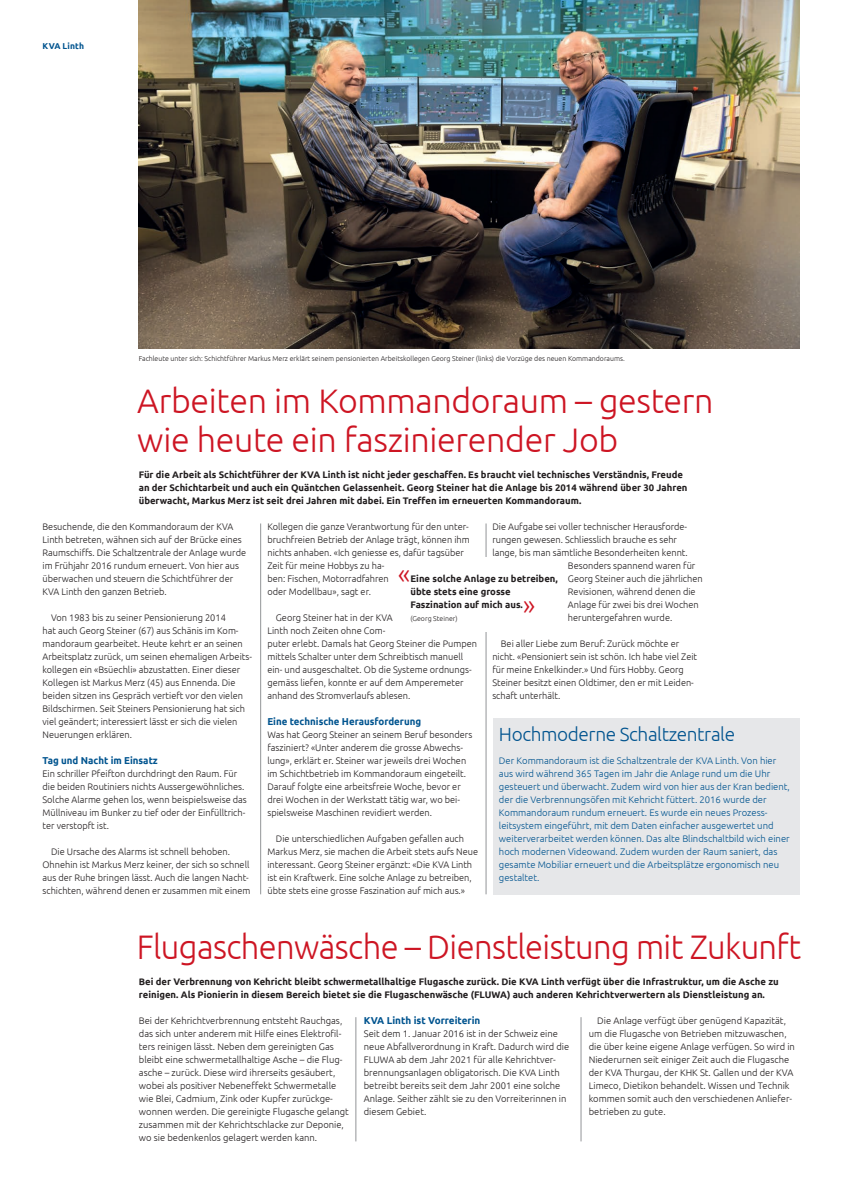
<style>
.page{position:relative;width:842px;height:1191px;background:#fff}
.page>*{position:absolute;margin:0;border:0;box-sizing:border-box;transform-origin:0 0}
.t1{font:300 34px/39px "Ubuntu";letter-spacing:-.01em;color:#cd1523}
.t2{font:300 34px "Ubuntu";letter-spacing:-.01em;color:#cd1523;scale:.96 1}
.t3{font:300 28px "Ubuntu";color:#cd1523}
.t4{font:300 19px "Ubuntu";letter-spacing:-.02em;color:#01548f}
.t5{font:700 10px "Ubuntu";color:#01548f}
.t6{font:300 9.5px/13px "Ubuntu";color:#231f20}
.t7{font:700 9.5px/13px "Ubuntu";color:#231f20}
.t8{font:300 9.5px/13px "Ubuntu";color:#01548f}
.t9{font:700 8.5px "Ubuntu";letter-spacing:.015em;color:#01548f}
.t10{font:300 7px "Ubuntu";color:#231f20}
</style>
<div class="page">
<hr style="left:356px;top:1017px;width:1px;height:124px;background:#939598">
<img style="left:139px;top:0;width:660px;height:348px">
<hr style="left:260px;top:523px;width:1px;height:371px;background:#939598">
<hr style="left:486px;top:523px;width:1px;height:371px;background:#939598">
<div style="left:395px;top:557px;width:167px;height:75px;background:#fff"></div>
<div style="left:493px;top:718px;width:306px;height:176px;background:#e6e7e9"></div>
<hr style="left:581px;top:1017px;width:1px;height:124px;background:#939598">
<p class="t9" style="left:43px;top:41px;width:43px">KVA Linth</p>
<p class="t10" style="left:139px;top:354px;width:488px">Fachleute unter sich: Schichtführer Markus Merz erklärt seinem pensionierten Arbeitskollegen Georg Steiner (links) die Vorzüge des neuen Kommandoraums.</p>
<h1 class="t1" style="left:137px;top:381px;width:578px">Arbeiten im Kommandoraum – gestern wie heute ein faszinierender Job</h1>
<p class="t7" style="left:139px;top:468px;width:550px">Für die Arbeit als Schichtführer der KVA Linth ist nicht jeder geschaffen. Es braucht viel technisches Verständnis, Freude an der Schichtarbeit und auch ein Quäntchen Gelassenheit. Georg Steiner hat die Anlage bis 2014 während über 30 Jahren überwacht, Markus Merz ist seit drei Jahren mit dabei. Ein Treffen im erneuerten Kommandoraum.</p>
<p class="t6" style="left:43px;top:520px;width:205px">Besuchende, die den Kommandoraum der KVA Linth betreten, wähnen sich auf der Brücke eines Raumschiffs. Die Schaltzentrale der Anlage wurde im Frühjahr 2016 rundum erneuert. Von hier aus überwachen und steuern die Schichtführer der KVA Linth den ganzen Betrieb.</p>
<p class="t6" style="left:43px;top:611px;width:211px;text-indent:9px">Von 1983 bis zu seiner Pensionierung 2014<br>hat auch Georg Steiner (67) aus Schänis im Kom&shy;mandoraum gearbeitet. Heute kehrt er an seinen Arbeitsplatz zurück, um seinen ehemaligen Arbeits&shy;kollegen ein «Bsüechli» abzustatten. Einer dieser Kollegen ist Markus Merz (45) aus Ennenda. Die beiden sitzen ins Gespräch vertieft vor den vielen Bildschirmen. Seit Steiners Pensionierung hat sich viel geändert; interessiert lässt er sich die vielen Neuerungen erklären.</p>
<p class="t5" style="left:43px;top:754px;width:117px">Tag und Nacht im Einsatz</p>
<p class="t6" style="left:43px;top:767px;width:206px">Ein schriller Pfeifton durchdringt den Raum. Für die beiden Routiniers nichts Aussergewöhnliches.<br>Solche Alarme gehen los, wenn beispielsweise das Müllniveau im Bunker zu tief oder der Einfülltrich&shy;ter verstopft ist.</p>
<p class="t6" style="left:43px;top:845px;width:209px;text-indent:9px">Die Ursache des Alarms ist schnell behoben.<br>Ohnehin ist Markus Merz keiner, der sich so schnell aus der Ruhe bringen lässt. Auch die langen Nacht&shy;schichten, während denen er zusammen mit einem</p>
<p class="t6" style="left:267px;top:520px;width:204px">Kollegen die ganze Verantwortung für den unter&shy;bruchfreien Betrieb der Anlage trägt, können ihm nichts anhaben. «Ich geniesse es, dafür tagsüber Zeit für meine Hobbys zu ha-<br>ben: Fischen, Motorradfahren<br>oder Modellbau», sagt er.</p>
<p class="t6" style="left:267px;top:611px;width:211px;text-indent:9px">Georg Steiner hat in der KVA<br>Linth noch Zeiten ohne Com-<br>puter erlebt. Damals hat Georg Steiner die Pumpen mittels Schalter unter dem Schreibtisch manuell ein- und ausgeschaltet. Ob die Systeme ordnungs&shy;gemäss liefen, konnte er auf dem Amperemeter anhand des Stromverlaufs ablesen.</p>
<p class="t5" style="left:267px;top:715px;width:155px">Eine technische Herausforderung</p>
<p class="t6" style="left:267px;top:728px;width:206px">Was hat Georg Steiner an seinem Beruf besonders fasziniert? «Unter anderem die grosse Abwechs&shy;lung», erklärt er. Steiner war jeweils drei Wochen im Schichtbetrieb im Kommandoraum eingeteilt.<br>Darauf folgte eine arbeitsfreie Woche, bevor er drei Wochen in der Werkstatt tätig war, wo bei&shy;spielsweise Maschinen revidiert werden.</p>
<p class="t6" style="left:267px;top:832px;width:212px;text-indent:9px">Die unterschiedlichen Aufgaben gefallen auch Markus Merz, sie machen die Arbeit stets aufs Neue interessant. Georg Steiner ergänzt: «Die KVA Linth ist ein Kraftwerk. Eine solche Anlage zu betreiben, übte stets eine grosse Faszination auf mich aus.»</p>
<p class="t6" style="left:492px;top:520px;width:196px">Die Aufgabe sei voller technischer Herausforde-</p>
<p class="t6" style="left:492px;top:533px;width:186px">rungen gewesen. Schliesslich brauche es sehr</p>
<p class="t6" style="left:492px;top:546px;width:197px">lange, bis man sämtliche Besonderheiten kennt.</p>
<p class="t6" style="left:568px;top:559px;width:129px">Besonders spannend waren für</p>
<p class="t6" style="left:568px;top:572px;width:136px">Georg Steiner auch die jährlichen</p>
<p class="t6" style="left:568px;top:585px;width:129px">Revisionen, während denen die</p>
<p class="t6" style="left:568px;top:598px;width:132px">Anlage für zwei bis drei Wochen</p>
<p class="t6" style="left:568px;top:611px;width:106px">heruntergefahren wurde.</p>
<p class="t6" style="left:492px;top:637px;width:206px;text-indent:9px">Bei aller Liebe zum Beruf: Zurück möchte er nicht. «Pensioniert sein ist schön. Ich habe viel Zeit für meine Enkelkinder.» Und fürs Hobby. Georg Steiner besitzt einen Oldtimer, den er mit Leiden&shy;schaft unterhält.</p>
<h2 class="t3" style="left:398px;top:557px;width:14px">«</h2>
<p class="t7" style="left:410px;top:572px;width:149px">Eine solche Anlage zu betreiben, übte stets eine grosse<br>Faszination auf mich aus.</p>
<h2 class="t3" style="left:523px;top:588px;width:14px">»</h2>
<p class="t10" style="left:410px;top:614px;width:49px">(Georg Steiner)</p>
<h3 class="t4" style="left:499px;top:722px;width:238px">Hochmoderne Schaltzentrale</h3>
<p class="t8" style="left:499px;top:754px;width:292px">Der Kommandoraum ist die Schaltzentrale der KVA Linth. Von hier aus wird während 365 Tagen im Jahr die Anlage rund um die Uhr gesteuert und überwacht. Zudem wird von hier aus der Kran bedient, der die Verbrennungsöfen mit Kehricht füttert. 2016 wurde der Kommandoraum rundum erneuert. Es wurde ein neues Prozess&shy;leitsystem eingeführt, mit dem Daten einfacher ausgewertet und weiterverarbeitet werden können. Das alte Blindschaltbild wich einer hoch modernen Videowand. Zudem wurden der Raum saniert, das gesamte Mobiliar erneuert und die Arbeitsplätze ergonomisch neu gestaltet.</p>
<h1 class="t2" style="left:137px;top:926px;width:693px">Flugaschenwäsche – Dienstleistung mit Zukunft</h1>
<p class="t7" style="left:139px;top:975px;width:641px">Bei der Verbrennung von Kehricht bleibt schwermetallhaltige Flugasche zurück. Die KVA Linth verfügt über die Infrastruktur, um die Asche zu reinigen. Als Pionierin in diesem Bereich bietet sie die Flugaschenwäsche (FLUWA) auch anderen Kehrichtverwertern als Dienstleistung an.</p>
<p class="t6" style="left:139px;top:1014px;width:211px">Bei der Kehrichtverbrennung entsteht Rauchgas, das sich unter anderem mit Hilfe eines Elektrofil&shy;ters reinigen lässt. Neben dem gereinigten Gas bleibt eine schwermetallhaltige Asche – die Flug&shy;asche – zurück. Diese wird ihrerseits gesäubert, wobei als positiver Nebeneffekt Schwermetalle wie Blei, Cadmium, Zink oder Kupfer zurückge&shy;wonnen werden. Die gereinigte Flugasche gelangt zusammen mit der Kehrichtschlacke zur Deponie, wo sie bedenkenlos gelagert werden kann.</p>
<p class="t5" style="left:364px;top:1014px;width:118px">KVA Linth ist Vorreiterin</p>
<p class="t6" style="left:589px;top:1014px;width:208px;text-indent:9px">Die Anlage verfügt über genügend Kapazität, um die Flugasche von Betrieben mitzuwaschen, die über keine eigene Anlage verfügen. So wird in Niederurnen seit einiger Zeit auch die Flugasche der KVA Thurgau, der KHK St. Gallen und der KVA Limeco, Dietikon behandelt. Wissen und Technik kommen somit auch den verschiedenen Anliefer&shy;betrieben zu gute.</p>
<p class="t6" style="left:364px;top:1027px;width:207px">Seit dem 1. Januar 2016 ist in der Schweiz eine neue Abfallverordnung in Kraft. Dadurch wird die FLUWA ab dem Jahr 2021 für alle Kehrichtver&shy;brennungsanlagen obligatorisch. Die KVA Linth betreibt bereits seit dem Jahr 2001 eine solche Anlage. Seither zählt sie zu den Vorreiterinnen in diesem Gebiet.</p>
</div>
